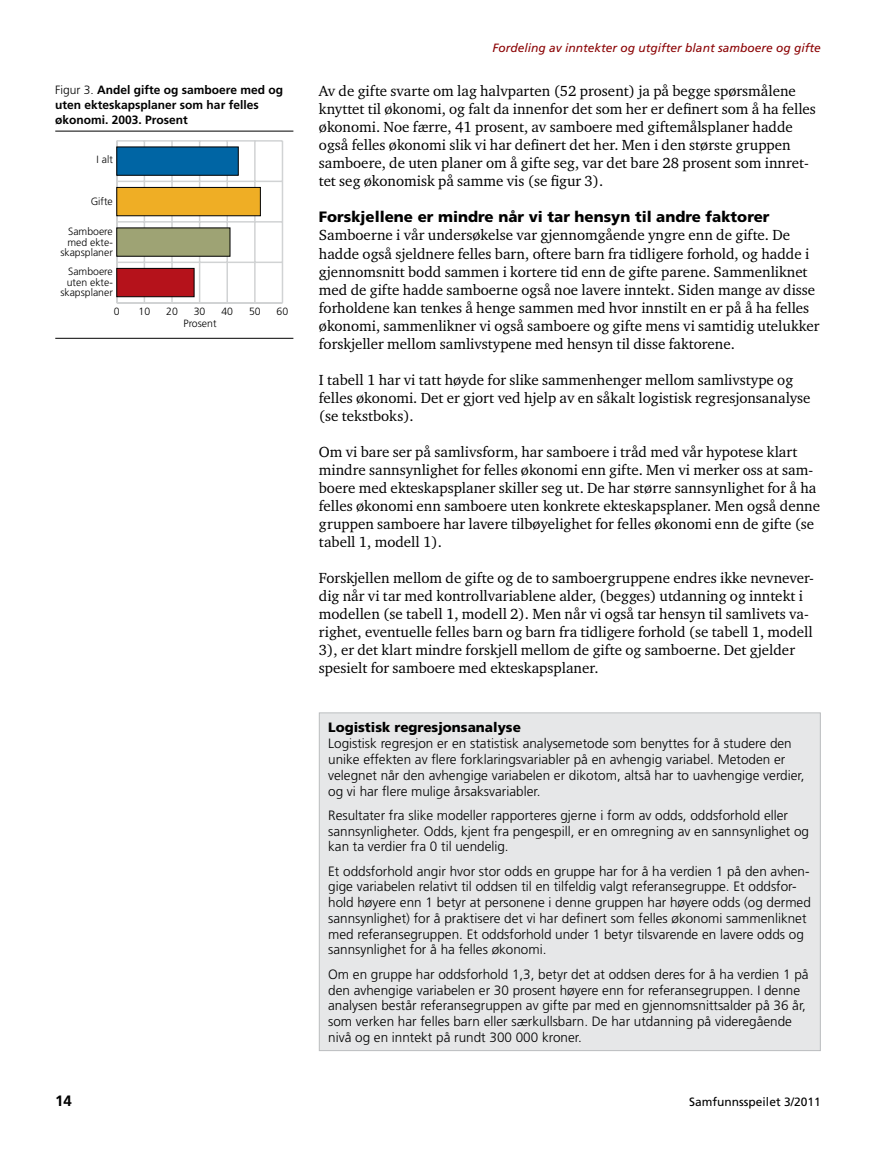
<style>
.page{position:relative;width:893px;height:1149px;background:#fff}
.page>*{position:absolute;margin:0;border:0;box-sizing:border-box;transform-origin:0 0}
.t1{font:15px/18px "Charter ITC Std";color:#000}
.t2{font:900 15px "Frutiger";color:#000}
.t3{font:700 15px "Frutiger";color:#000}
.t4{font:300 13.5px/15.8px "Frutiger";color:#000}
.t5{font:900 13.5px "Frutiger";color:#000}
.t6{font:700 12px/15px "Frutiger";color:#000}
.t7{font:italic 12px "Frutiger";color:#8b0304}
.t8{font:12px "Frutiger";color:#000}
.t9{font:300 10.5px/10.5px "Frutiger";color:#000;text-align:right}
.s1{font-weight:300}
</style>
<div class="page">
<hr style="left:55px;top:131px;width:238px;height:1px;background:#000">
<hr style="left:55px;top:338px;width:238px;height:1px;background:#000">
<hr style="left:144px;top:141px;width:1px;height:162px;background:#d1d3d4">
<hr style="left:171px;top:141px;width:2px;height:162px;background:#d1d3d4">
<hr style="left:199px;top:141px;width:1px;height:162px;background:#d1d3d4">
<hr style="left:226px;top:141px;width:2px;height:162px;background:#d1d3d4">
<hr style="left:254px;top:141px;width:2px;height:162px;background:#d1d3d4">
<hr style="left:282px;top:141px;width:1px;height:162px;background:#d1d3d4">
<hr style="left:116px;top:141px;width:2px;height:162px;background:#d1d3d4">
<hr style="left:117px;top:302px;width:165px;height:1px;background:#d1d3d4">
<hr style="left:117px;top:261px;width:165px;height:2px;background:#d1d3d4">
<hr style="left:117px;top:221px;width:165px;height:1px;background:#d1d3d4">
<hr style="left:117px;top:180px;width:165px;height:2px;background:#d1d3d4">
<hr style="left:117px;top:140px;width:165px;height:2px;background:#d1d3d4">
<div style="left:116px;top:146px;width:123px;height:30px;background:#0065a4;border:1px solid #000"></div>
<div style="left:116px;top:187px;width:145px;height:29px;background:#efae25;border:1px solid #000"></div>
<div style="left:116px;top:227px;width:114px;height:29px;background:#9ea374"></div>
<div style="left:116px;top:268px;width:78px;height:29px;background:#b5121b;border:1px solid #000"></div>
<div style="left:319px;top:712px;width:501px;height:338px;background:#e6e7e8"></div>
<p class="t6" style="left:55px;top:83px;width:229px"><span class="s1">Figur 3.</span> Andel gifte og samboere med og uten ekteskapsplaner som har felles økonomi. 2003. Prosent</p>
<p class="t9" style="left:97px;top:154px;width:18px">I alt</p>
<p class="t9" style="left:91px;top:196px;width:24px">Gifte</p>
<p class="t9" style="left:60px;top:226px;width:54px">Samboere med ekte&shy;skapsplaner</p>
<p class="t9" style="left:60px;top:266px;width:54px">Samboere uten ekte&shy;skapsplaner</p>
<p class="t9" style="left:114px;top:306px;width:7px">0</p>
<p class="t9" style="left:139px;top:306px;width:13px">10</p>
<p class="t9" style="left:166px;top:306px;width:13px">20</p>
<p class="t9" style="left:194px;top:306px;width:13px">30</p>
<p class="t9" style="left:221px;top:306px;width:13px">40</p>
<p class="t9" style="left:249px;top:306px;width:13px">50</p>
<p class="t9" style="left:277px;top:306px;width:13px">60</p>
<p class="t9" style="left:183px;top:318px;width:35px">Prosent</p>
<p class="t3" style="left:55px;top:1091px;width:18px">14</p>
<p class="t7" style="left:493px;top:41px;width:330px">Fordeling av inntekter og utgifter blant samboere og gifte</p>
<p class="t1" style="left:319px;top:82px;width:498px">Av de gifte svarte om lag halvparten (52 prosent) ja på begge spørsmålene knyttet til økonomi, og falt da innenfor det som her er definert som å ha felles økonomi. Noe færre, 41 prosent, av samboere med giftemålsplaner hadde også felles økonomi slik vi har definert det her. Men i den største gruppen samboere, de uten planer om å gifte seg, var det bare 28 prosent som innret&shy;tet seg økonomisk på samme vis (se figur 3).</p>
<p class="t2" style="left:319px;top:208px;width:452px">Forskjellene er mindre når vi tar hensyn til andre faktorer</p>
<p class="t1" style="left:319px;top:226px;width:502px">Samboerne i vår undersøkelse var gjennomgående yngre enn de gifte. De hadde også sjeldnere felles barn, oftere barn fra tidligere forhold, og hadde i gjennomsnitt bodd sammen i kortere tid enn de gifte parene. Sammenliknet med de gifte hadde samboerne også noe lavere inntekt. Siden mange av disse forholdene kan tenkes å henge sammen med hvor innstilt en er på å ha felles økonomi, sammenlikner vi også samboere og gifte mens vi samtidig utelukker forskjeller mellom samlivstypene med hensyn til disse faktorene.</p>
<p class="t1" style="left:319px;top:370px;width:493px">I tabell 1 har vi tatt høyde for slike sammenhenger mellom samlivstype og felles økonomi. Det er gjort ved hjelp av en såkalt logistisk regresjonsanalyse (se tekstboks).</p>
<p class="t1" style="left:319px;top:442px;width:503px">Om vi bare ser på samlivsform, har samboere i tråd med vår hypotese klart mindre sannsynlighet for felles økonomi enn gifte. Men vi merker oss at sam&shy;boere med ekteskapsplaner skiller seg ut. De har større sannsynlighet for å ha felles økonomi enn samboere uten konkrete ekteskapsplaner. Men også denne gruppen samboere har lavere tilbøyelighet for felles økonomi enn de gifte (se tabell 1, modell 1).</p>
<p class="t1" style="left:319px;top:568px;width:496px">Forskjellen mellom de gifte og de to samboergruppene endres ikke nevnever&shy;dig når vi tar med kontrollvariablene alder, (begges) utdanning og inntekt i modellen (se tabell 1, modell 2). Men når vi også tar hensyn til samlivets va&shy;righet, eventuelle felles barn og barn fra tidligere forhold (se tabell 1, modell 3), er det klart mindre forskjell mellom de gifte og samboerne. Det gjelder spesielt for samboere med ekteskapsplaner.</p>
<p class="t5" style="left:328px;top:719px;width:194px">Logistisk regresjonsanalyse</p>
<p class="t4" style="left:328px;top:735px;width:478px">Logistisk regresjon er en statistisk analysemetode som benyttes for å studere den unike effekten av flere forklaringsvariabler på en avhengig variabel. Metoden er velegnet når den avhengige variabelen er dikotom, altså har to uavhengige verdier, og vi har flere mulige årsaksvariabler.</p>
<p class="t4" style="left:328px;top:807px;width:482px">Resultater fra slike modeller rapporteres gjerne i form av odds, oddsforhold eller sannsynligheter. Odds, kjent fra pengespill, er en omregning av en sannsynlighet og kan ta verdier fra 0 til uendelig.</p>
<p class="t4" style="left:328px;top:863px;width:484px">Et oddsforhold angir hvor stor odds en gruppe har for å ha verdien 1 på den avhen&shy;gige variabelen relativt til oddsen til en tilfeldig valgt referansegruppe. Et oddsfor&shy;hold høyere enn 1 betyr at personene i denne gruppen har høyere odds (og dermed sannsynlighet) for å praktisere det vi har definert som felles økonomi sammenliknet med referansegruppen. Et oddsforhold under 1 betyr tilsvarende en lavere odds og sannsynlighet for å ha felles økonomi.</p>
<p class="t4" style="left:328px;top:966px;width:482px">Om en gruppe har oddsforhold 1,3, betyr det at oddsen deres for å ha verdien 1 på den avhengige variabelen er 30 prosent høyere enn for referansegruppen. I denne analysen består referansegruppen av gifte par med en gjennomsnittsalder på 36 år, som verken har felles barn eller særkullsbarn. De har utdanning på videregående nivå og en inntekt på rundt 300 000 kroner.</p>
<p class="t8" style="left:689px;top:1094px;width:133px">Samfunnsspeilet 3/2011</p>
</div>
